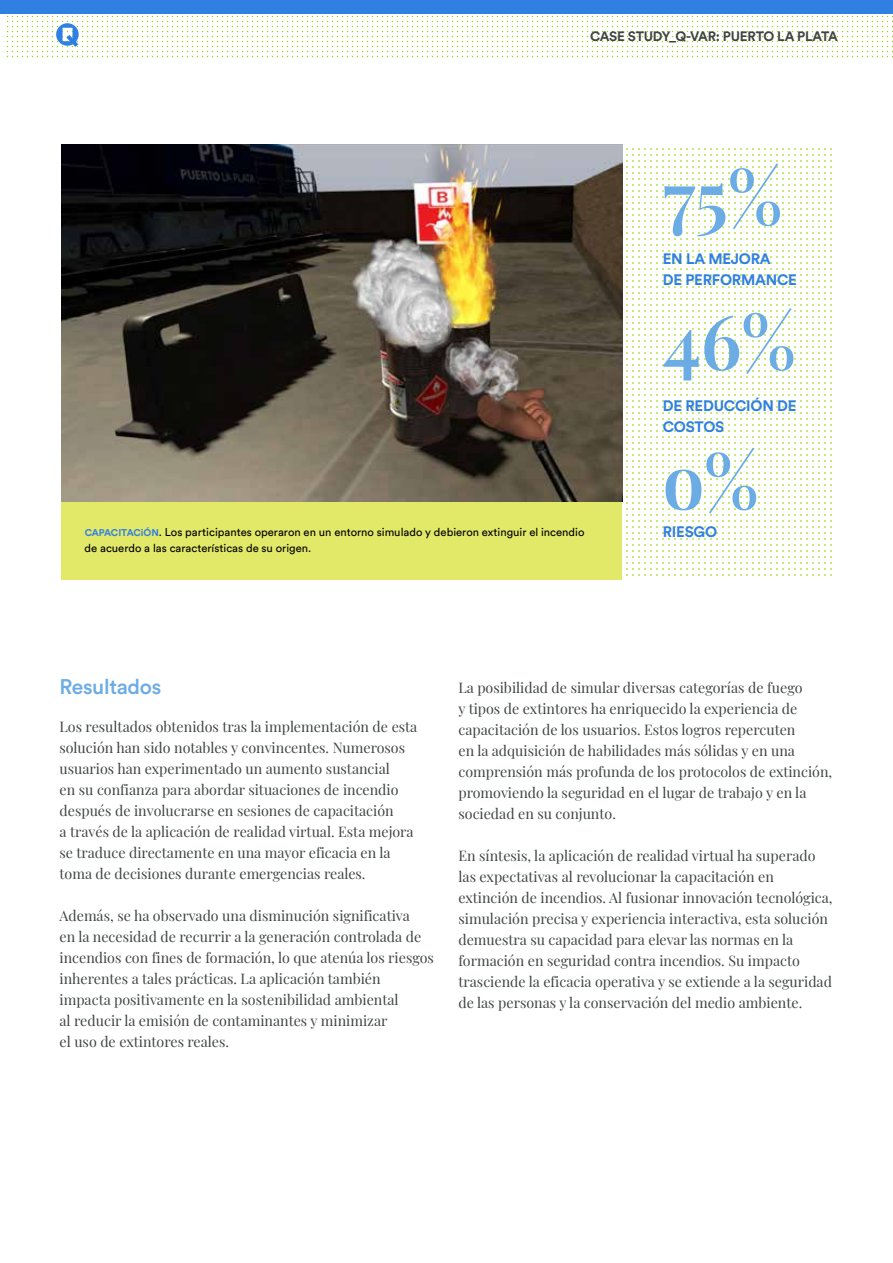
<style>
.page{position:relative;width:893px;height:1263px;background:#fff}
.page>*{position:absolute;margin:0;border:0;box-sizing:border-box;transform-origin:0 0}
.t1{font:600 75px "Playfair Display";color:#6cace4}
.t2{font:500 21px "Circular Std";letter-spacing:-.015em;color:#6cace4}
.t3{font:700 15px/21px "Circular Std";letter-spacing:-.015em;color:#307fe2}
.t4{font:14.25px/21px "Playfair Display";color:#3f4443}
.t5{font:700 13.5px "Circular Std";letter-spacing:-.02em;color:#3f4443}
.t6{font:11.25px/15.8px "Circular Std";color:#000}
.s1{font-weight:700;font-size:9.75px;color:#307fe2}
</style>
<div class="page">
<div style="left:0;top:0;width:893px;height:14px;background:#307fe2"></div>
<svg style="left:3px;top:15px;width:890px;height:43px"></svg>
<svg style="left:622px;top:144px;width:210px;height:432px"></svg>
<div style="left:61px;top:501px;width:561px;height:78px;background:#e2e868"></div>
<svg style="left:56px;top:23px;width:23px;height:24px"></svg>
<img style="left:62px;top:144px;width:560px;height:357px">
<p class="t5" style="left:590px;top:27px;width:249px">CASE STUDY_Q-VAR: PUERTO LA PLATA</p>
<h1 class="t1" style="left:662px;top:138px;width:122px">75%</h1>
<p class="t3" style="left:663px;top:248px;width:136px">EN LA MEJORA<br>DE PERFORMANCE</p>
<h1 class="t1" style="left:662px;top:283px;width:135px">46%</h1>
<p class="t3" style="left:663px;top:395px;width:135px">DE REDUCCIÓN DE<br>COSTOS</p>
<p class="t6" style="left:85px;top:524px;width:501px"><span class="s1">CAPACITACiÓN</span>. Los participantes operaron en un entorno simulado y debieron extinguir el incendio de acuerdo a las características de su origen.</p>
<h1 class="t1" style="left:662px;top:422px;width:98px">o%</h1>
<p class="t3" style="left:663px;top:521px;width:56px">RIESGO</p>
<h2 class="t2" style="left:60px;top:673px;width:103px">Resultados</h2>
<p class="t4" style="left:60px;top:715px;width:359px">Los resultados obtenidos tras la implementación de esta solución han sido notables y convincentes. Numerosos usuarios han experimentado un aumento sustancial<br>en su confianza para abordar situaciones de incendio después de involucrarse en sesiones de capacitación<br>a través de la aplicación de realidad virtual. Esta mejora se traduce directamente en una mayor eficacia en la toma de decisiones durante emergencias reales.</p>
<p class="t4" style="left:60px;top:904px;width:376px">Además, se ha observado una disminución significativa<br>en la necesidad de recurrir a la generación controlada de incendios con fines de formación, lo que atenúa los riesgos inherentes a tales prácticas. La aplicación también impacta positivamente en la sostenibilidad ambiental<br>al reducir la emisión de contaminantes y minimizar<br>el uso de extintores reales.</p>
<p class="t4" style="left:458px;top:676px;width:375px">La posibilidad de simular diversas categorías de fuego<br>y tipos de extintores ha enriquecido la experiencia de capacitación de los usuarios. Estos logros repercuten<br>en la adquisición de habilidades más sólidas y en una comprensión más profunda de los protocolos de extinción, promoviendo la seguridad en el lugar de trabajo y en la sociedad en su conjunto.</p>
<p class="t4" style="left:458px;top:844px;width:376px">En síntesis, la aplicación de realidad virtual ha superado las expectativas al revolucionar la capacitación en extinción de incendios. Al fusionar innovación tecnológica, simulación precisa y experiencia interactiva, esta solución demuestra su capacidad para elevar las normas en la formación en seguridad contra incendios. Su impacto trasciende la eficacia operativa y se extiende a la seguridad de las personas y la conservación del medio ambiente.</p>
</div>
